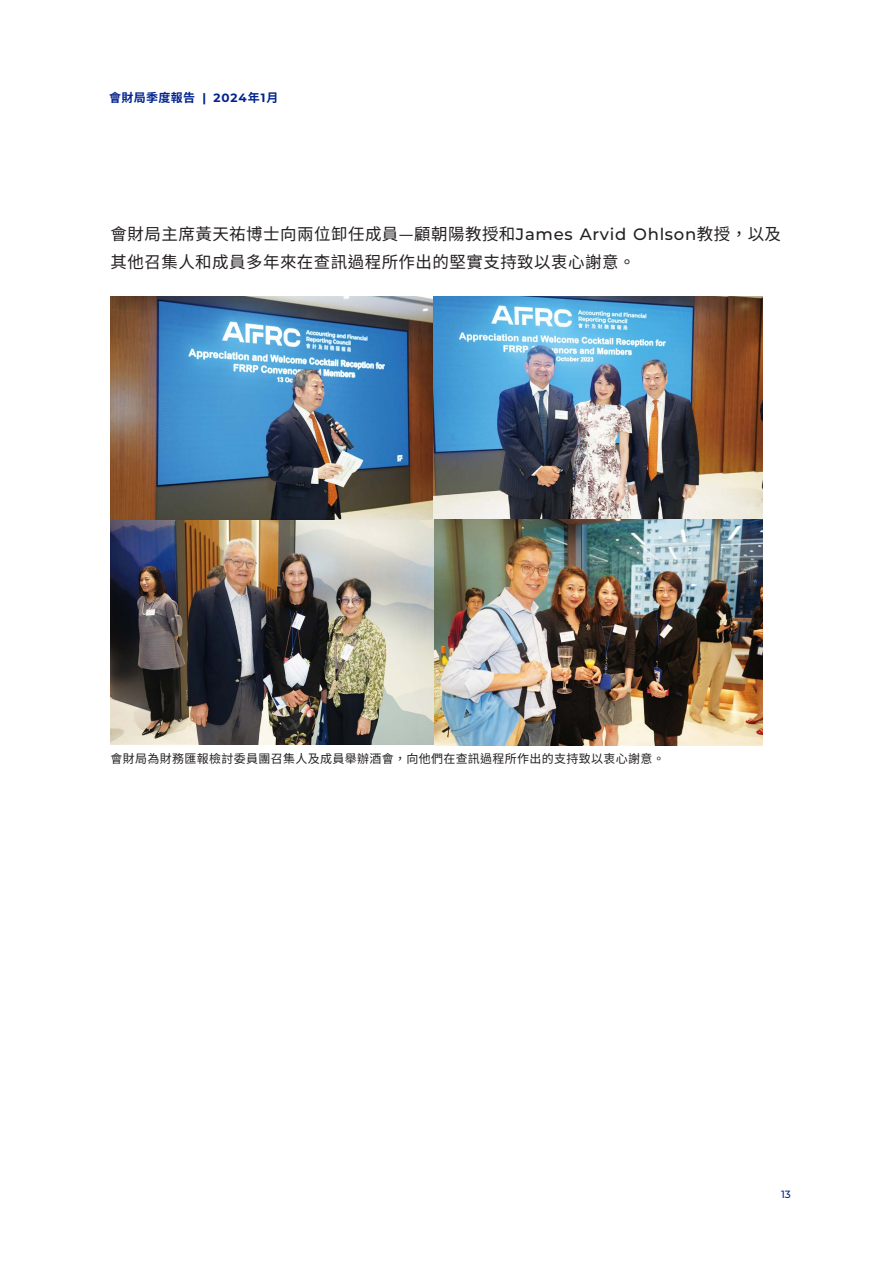
<style>
.page{position:relative;width:893px;height:1263px;background:#fff}
.page>*{position:absolute;margin:0;border:0;box-sizing:border-box;transform-origin:0 0}
.t1{font:16.5px/28px "Noto Sans TC";letter-spacing:.025em;color:#231f20}
.t2{font:12px "Noto Sans TC";letter-spacing:.025em;color:#231f20}
.t3{font:700 12px "Noto Sans TC";letter-spacing:.03em;color:#00238e}
.t4{font:500 10.5px "Montserrat";color:#00238e}
.s1{font-family:"Montserrat"}
.s2{font-family:"Montserrat";font-weight:500}
</style>
<div class="page">
<img style="left:111px;top:520px;width:322px;height:224px">
<img style="left:111px;top:296px;width:322px;height:224px">
<img style="left:433px;top:296px;width:330px;height:449px">
<p class="t3" style="left:109px;top:91px;width:171px">會財局季度報告 <span class="s1">| 2024</span>年<span class="s1">1</span>月</p>
<p class="t1" style="left:111px;top:220px;width:672px">會財局主席黃天祐博士向兩位卸任成員—顧朝陽教授和<span class="s2">James Arvid Ohlson</span>教授，以及其他召集人和成員多年來在查訊過程所作出的堅實支持致以衷心謝意。</p>
<p class="t2" style="left:111px;top:752px;width:556px">會財局為財務匯報檢討委員團召集人及成員舉辦酒會，向他們在查訊過程所作出的支持致以衷心謝意。</p>
<p class="t4" style="left:781px;top:1187px;width:11px">13</p>
</div>
